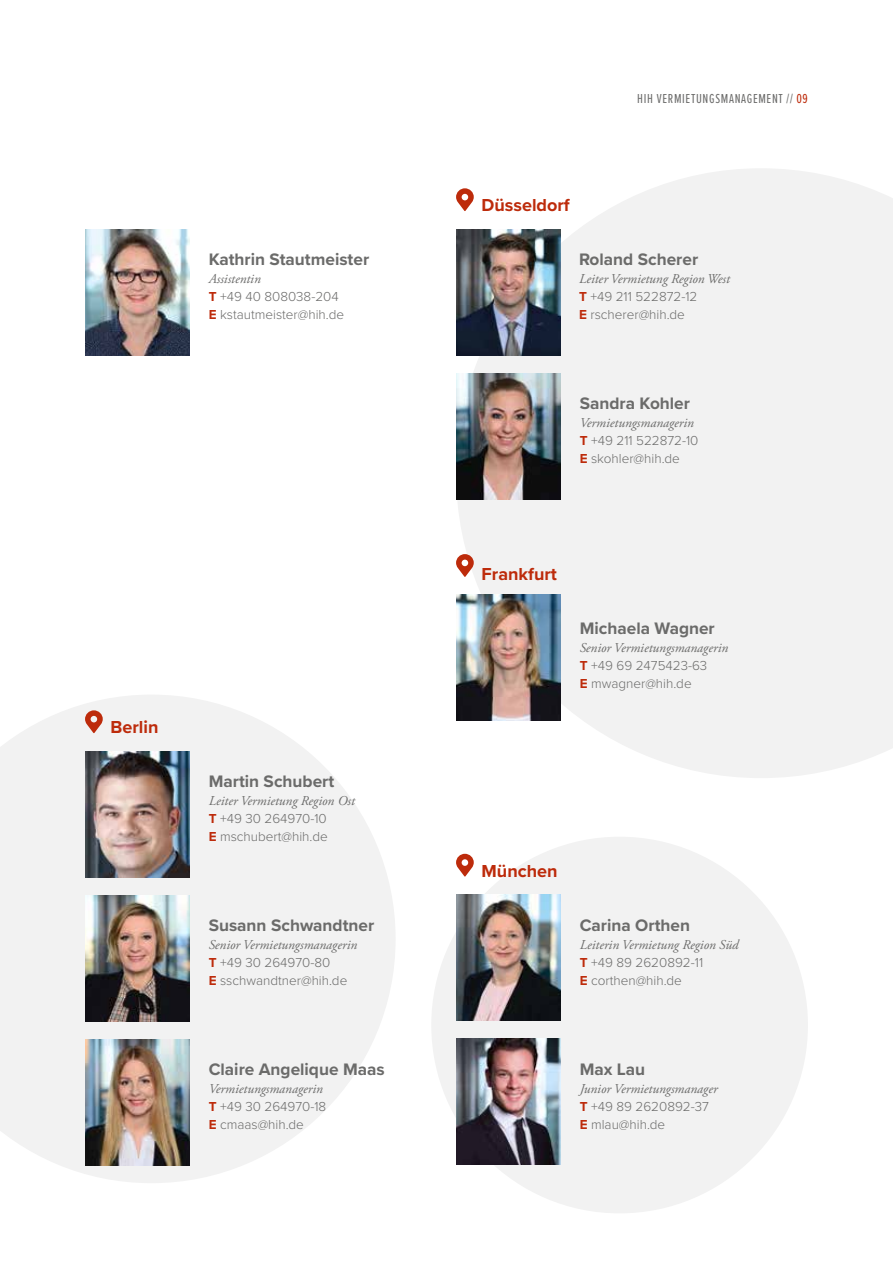
<style>
.page{position:relative;width:893px;height:1263px;background:#fff}
.page>*{position:absolute;margin:0;border:0;box-sizing:border-box;transform-origin:0 0}
.t1{font:700 18px "Proxima Nova";color:#bd2b0b}
.t2{font:700 17.25px "Proxima Nova";color:#6b6b6a}
.t3{font:300 13.5px/18px "Proxima Nova";color:#6b6b6a}
.t4{font:italic 13.5px "Adobe Garamond Pro";color:#6b6b6a}
.t5{font:13.5px "Proxima Nova Ex Cn";letter-spacing:.05em;color:#6b6b6a}
.s1{font-weight:700;color:#bd2b0b}
.s2{color:#bd2b0b}
</style>
<div class="page">
<svg style="left:456px;top:169px;width:437px;height:609px;fill:#f2f2f2"></svg>
<svg style="left:0;top:695px;width:395px;height:488px;fill:#f2f2f2"></svg>
<div style="left:431px;top:837px;width:377px;height:376px;background:#f2f2f2;border-radius:50%"></div>
<img style="left:456px;top:229px;width:104px;height:126px">
<img style="left:85px;top:751px;width:104px;height:126px">
<img style="left:85px;top:1039px;width:104px;height:126px">
<img style="left:85px;top:895px;width:104px;height:126px">
<img style="left:456px;top:373px;width:104px;height:126px">
<img style="left:456px;top:894px;width:104px;height:126px">
<svg style="left:85px;top:710px;width:18px;height:23px"></svg>
<svg style="left:456px;top:854px;width:18px;height:22px"></svg>
<img style="left:456px;top:594px;width:104px;height:126px">
<svg style="left:456px;top:554px;width:18px;height:23px"></svg>
<svg style="left:456px;top:188px;width:18px;height:23px"></svg>
<img style="left:85px;top:229px;width:105px;height:126px">
<img style="left:456px;top:1038px;width:104px;height:126px">
<p class="t2" style="left:209px;top:246px;width:162px">Kathrin Stautmeister</p>
<p class="t4" style="left:209px;top:271px;width:54px">Assistentin</p>
<p class="t3" style="left:209px;top:287px;width:137px"><span class="s1">T</span> +49 40 808038-204<br><span class="s1">E</span> kstautmeister@hih.de</p>
<h1 class="t1" style="left:111px;top:714px;width:49px">Berlin</h1>
<p class="t2" style="left:209px;top:768px;width:127px">Martin Schubert</p>
<p class="t4" style="left:209px;top:793px;width:148px">Leiter Vermietung Region Ost</p>
<p class="t3" style="left:209px;top:809px;width:121px"><span class="s1">T</span> +49 30 264970-10<br><span class="s1">E</span> mschubert@hih.de</p>
<p class="t2" style="left:209px;top:912px;width:167px">Susann Schwandtner</p>
<p class="t4" style="left:209px;top:937px;width:150px">Senior Vermietungsmanagerin</p>
<p class="t3" style="left:209px;top:953px;width:140px"><span class="s1">T</span> +49 30 264970-80<br><span class="s1">E</span> sschwandtner@hih.de</p>
<p class="t2" style="left:209px;top:1056px;width:178px">Claire Angelique Maas</p>
<p class="t4" style="left:209px;top:1081px;width:116px">Vermietungsmanagerin</p>
<p class="t3" style="left:209px;top:1097px;width:119px"><span class="s1">T</span> +49 30 264970-18<br><span class="s1">E</span> cmaas@hih.de</p>
<p class="t5" style="left:637px;top:89px;width:172px">HIH VERMIETUNGSMANAGEMENT // <span class="s2">09</span></p>
<h1 class="t1" style="left:482px;top:192px;width:90px">Düsseldorf</h1>
<p class="t2" style="left:579px;top:246px;width:121px">Roland Scherer</p>
<p class="t4" style="left:579px;top:271px;width:152px">Leiter Vermietung Region West</p>
<p class="t3" style="left:579px;top:287px;width:120px"><span class="s1">T</span> +49 211 522872-12<br><span class="s1">E</span> rscherer@hih.de</p>
<p class="t2" style="left:580px;top:390px;width:112px">Sandra Kohler</p>
<p class="t4" style="left:580px;top:415px;width:116px">Vermietungsmanagerin</p>
<p class="t3" style="left:580px;top:431px;width:120px"><span class="s1">T</span> +49 211 522872-10<br><span class="s1">E</span> skohler@hih.de</p>
<h1 class="t1" style="left:482px;top:561px;width:77px">Frankfurt</h1>
<p class="t2" style="left:580px;top:615px;width:137px">Michaela Wagner</p>
<p class="t4" style="left:580px;top:640px;width:150px">Senior Vermietungsmanagerin</p>
<p class="t3" style="left:580px;top:656px;width:129px"><span class="s1">T</span> +49 69 2475423-63<br><span class="s1">E</span> mwagner@hih.de</p>
<h1 class="t1" style="left:482px;top:858px;width:78px">München</h1>
<p class="t2" style="left:580px;top:912px;width:112px">Carina Orthen</p>
<p class="t4" style="left:580px;top:937px;width:160px">Leiterin Vermietung Region Süd</p>
<p class="t3" style="left:580px;top:953px;width:125px"><span class="s1">T</span> +49 89 2620892-11<br><span class="s1">E</span> corthen@hih.de</p>
<p class="t2" style="left:580px;top:1056px;width:67px">Max Lau</p>
<p class="t4" style="left:580px;top:1081px;width:139px">Junior Vermietungsmanager</p>
<p class="t3" style="left:580px;top:1097px;width:131px"><span class="s1">T</span> +49 89 2620892-37<br><span class="s1">E</span> mlau@hih.de</p>
</div>
